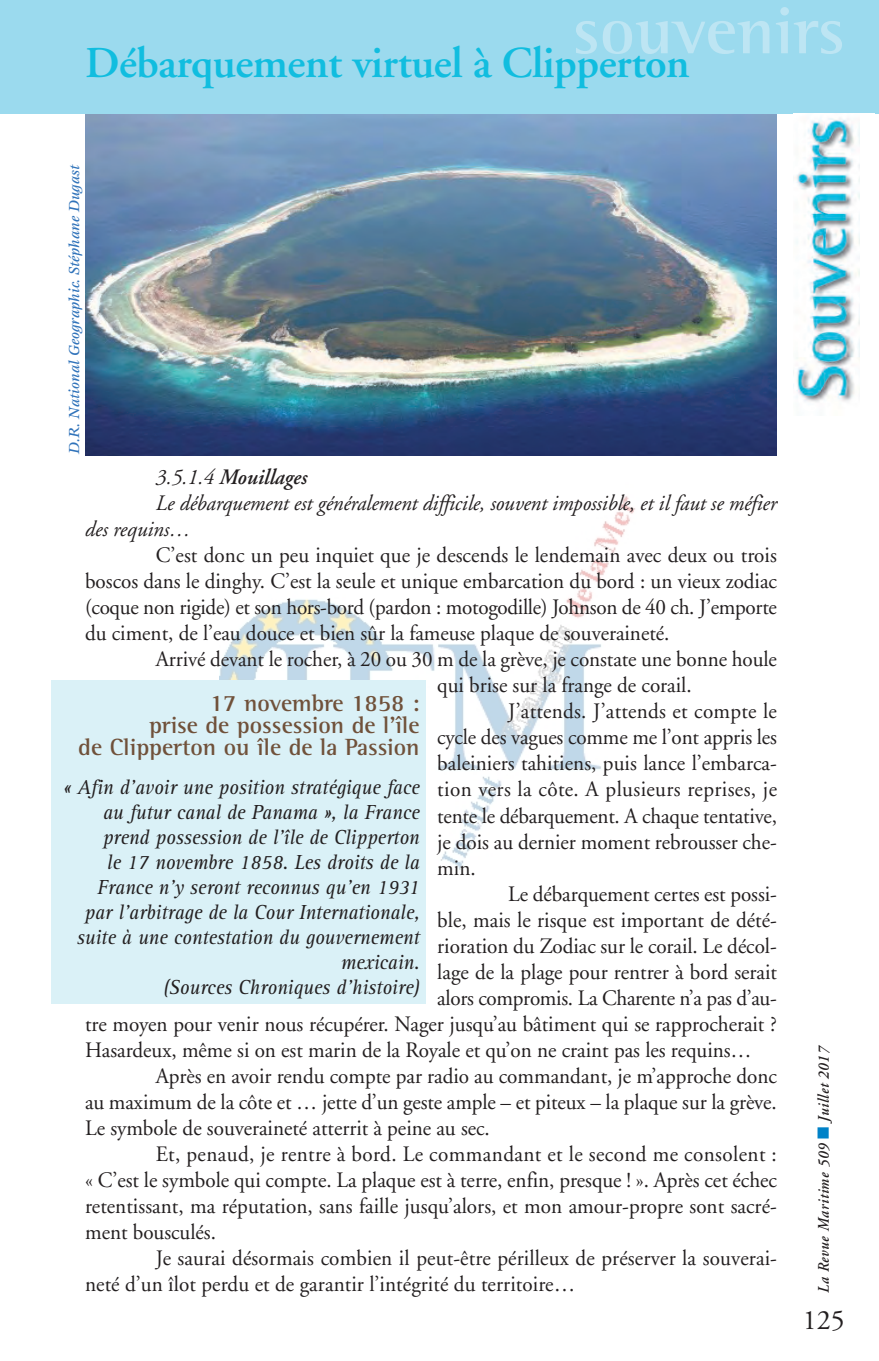
<style>
.page{position:relative;width:879px;height:1361px;background:#fff}
.page>*{position:absolute;margin:0;border:0;box-sizing:border-box;transform-origin:0 0}
.t1{font:700 68px "Rotis Semi Serif";color:#bde5f3}
.t2{font:600 44px "Adobe Garamond";letter-spacing:-.01em;color:#11bddf}
.t3{font:28px "Adobe Garamond";color:#231f20}
.t4{font:700 24px/22px "Rotis Semi Serif";color:#70513a;text-align:right}
.t5{font:22px/26px "Adobe Garamond";color:#231f20;text-align:justify;scale:.96 1}
.t6{font:italic 22px "Adobe Garamond";letter-spacing:-.005em;color:#231f20;scale:.96 1}
.t7{font:22px "Adobe Garamond";letter-spacing:.02em;color:#231f20;scale:.96 1}
.t8{font:italic 600 22px "Adobe Garamond";color:#231f20;scale:.96 1}
.t9{font:italic 21px/25px "Rotis Serif";letter-spacing:-.005em;color:#231f20;text-align:right;scale:.95 1}
.t10{font:italic 600 16px "Adobe Garamond";letter-spacing:.045em;color:#231f20;scale:.9 1}
.t11{font:italic 500 15px "Esprit";color:#3073ba}
.s1{font-weight:400}
.s2{color:#0082c8}
</style>
<div class="page">
<img style="left:220px;top:496px;width:415px;height:382px">
<img style="left:85px;top:113px;width:692px;height:342px">
<div style="left:51px;top:681px;width:374px;height:323px;background:#daf1f7"></div>
<div style="left:0;top:1px;width:878px;height:112px;background:#9bdaee"></div>
<img style="left:795px;top:118px;width:64px;height:284px">
<h1 class="t1" style="left:572px;top:-10px;width:274px">souvenirs</h1>
<h2 class="t2" style="left:85px;top:39px;width:606px">Débarquement virtuel à Clipperton</h2>
<p class="t11" style="left:65px;top:454px;width:291px;rotate:-90deg">D.R. National Geographic. Stéphane Dugast</p>
<p class="t8" style="left:156px;top:465px;width:159px"><span class="s1">3.5.1.4</span> Mouillages</p>
<p class="t6" style="left:156px;top:492px;width:648px">Le débarquement est généralement difficile, souvent impossible, et il faut se méfier</p>
<p class="t6" style="left:85px;top:518px;width:111px">des requins…</p>
<p class="t5" style="left:85px;top:543px;width:722px;text-indent:71px">C’est donc un peu inquiet que je descends le lendemain avec deux ou trois boscos dans le dinghy. C’est la seule et unique embarcation du bord : un vieux zodiac (coque non rigide) et son hors-bord (pardon : motogodille) Johnson de 40 ch. J’emporte du ciment, de l’eau douce et bien sûr la fameuse plaque de souveraineté.</p>
<p class="t5" style="left:437px;top:647px;width:355px;text-indent:-281px">Arrivé devant le rocher, à 20 ou 30 m de la grève, je constate une bonne houle qui brise sur la frange de corail.</p>
<p class="t5" style="left:437px;top:699px;width:355px;text-indent:71px">J’attends. J’attends et compte le cycle des vagues comme me l’ont appris les baleiniers tahitiens, puis lance l’embarca&shy;tion vers la côte. A plusieurs reprises, je tente le débarquement. A chaque tentative, je dois au dernier moment rebrousser che&shy;min.</p>
<p class="t5" style="left:508px;top:881px;width:281px">Le débarquement certes est possi-</p>
<p class="t5" style="left:437px;top:907px;width:355px">ble, mais le risque est important de dété-</p>
<p class="t5" style="left:437px;top:933px;width:355px">rioration du Zodiac sur le corail. Le décol-</p>
<p class="t5" style="left:437px;top:959px;width:355px">lage de la plage pour rentrer à bord serait</p>
<p class="t5" style="left:437px;top:985px;width:355px">alors compromis. La Charente n’a pas d’au-</p>
<p class="t5" style="left:85px;top:1011px;width:722px">tre moyen pour venir nous récupérer. Nager jusqu’au bâtiment qui se rapprocherait ?</p>
<p class="t5" style="left:85px;top:1037px;width:696px">Hasardeux, même si on est marin de la Royale et qu’on ne craint pas les requins…</p>
<p class="t5" style="left:156px;top:1063px;width:648px">Après en avoir rendu compte par radio au commandant, je m’approche donc</p>
<p class="t5" style="left:85px;top:1089px;width:722px">au maximum de la côte et … jette d’un geste ample – et piteux – la plaque sur la grève.</p>
<p class="t5" style="left:85px;top:1115px;width:423px">Le symbole de souveraineté atterrit à peine au sec.</p>
<p class="t7" style="left:156px;top:1142px;width:648px">Et, penaud, je rentre à bord. Le commandant et le second me consolent :</p>
<p class="t5" style="left:85px;top:1167px;width:722px">« C’est le symbole qui compte. La plaque est à terre, enfin, presque ! ». Après cet échec</p>
<p class="t5" style="left:85px;top:1193px;width:722px">retentissant, ma réputation, sans faille jusqu’alors, et mon amour-propre sont sacré-</p>
<p class="t5" style="left:85px;top:1219px;width:138px">ment bousculés.</p>
<p class="t5" style="left:156px;top:1245px;width:648px">Je saurai désormais combien il peut-être périlleux de préserver la souverai-</p>
<p class="t5" style="left:85px;top:1271px;width:512px">neté d’un îlot perdu et de garantir l’intégrité du territoire…</p>
<p class="t4" style="left:78px;top:692px;width:343px">17 novembre 1858 :<br>prise de possession de l’île<br>de Clipperton ou île de la Passion</p>
<p class="t9" style="left:64px;top:775px;width:376px">« Afin d’avoir une position stratégique face au futur canal de Panama », la France prend possession de l’île de Clipperton<br>le 17 novembre 1858. Les droits de la France n’y seront reconnus qu’en 1931<br>par l’arbitrage de la Cour Internationale, suite à une contestation du gouvernement mexicain.<br>(Sources Chroniques d’histoire)</p>
<p class="t10" style="left:815px;top:1293px;width:277px;rotate:-90deg">La Revue Maritime 509 <span class="s2">■</span> Juillet 2017</p>
<p class="t3" style="left:803px;top:1304px;width:43px">125</p>
</div>
